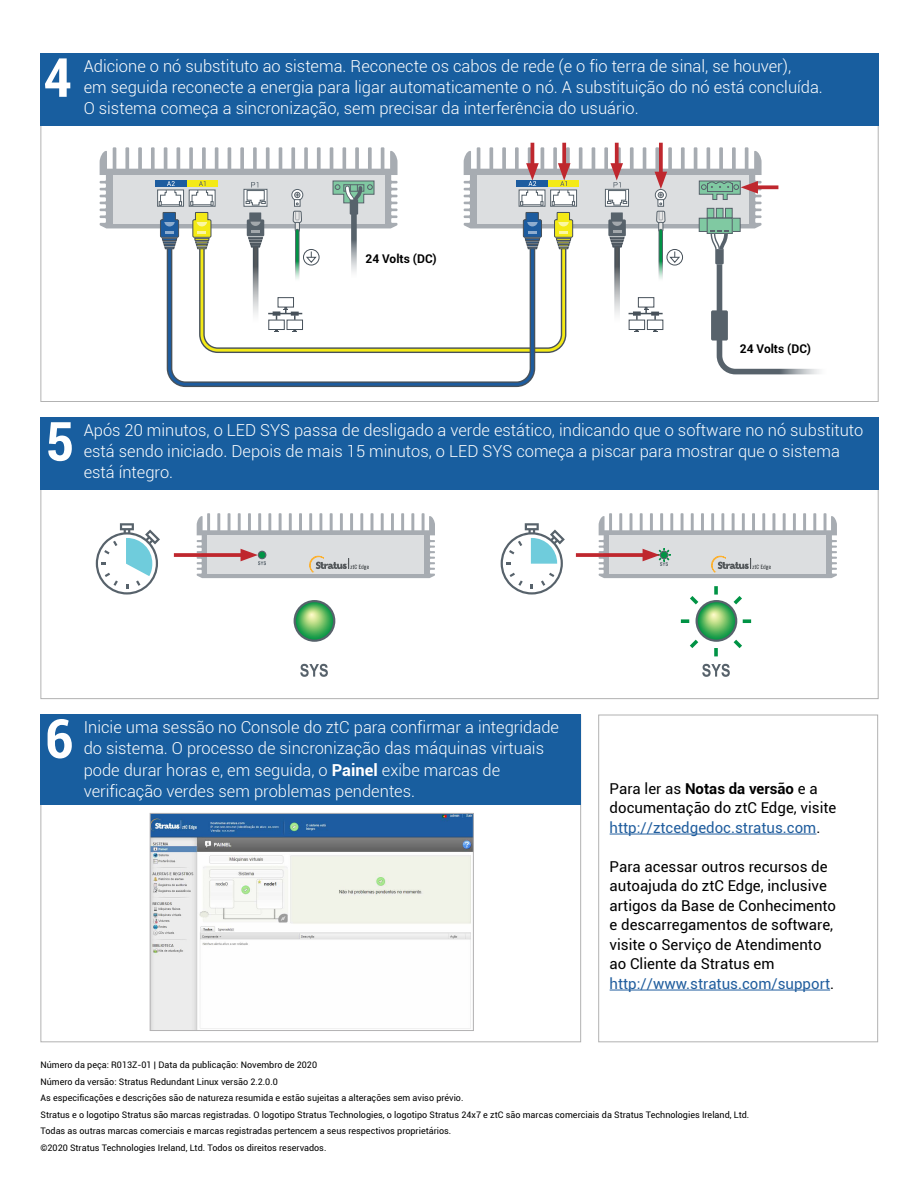
<style>
.page{position:relative;width:918px;height:1188px;background:#fff}
.page>*{position:absolute;margin:0;border:0;box-sizing:border-box;transform-origin:0 0}
.t1{font:700 condensed 54px "Roboto";color:#fff}
.t2{font:300 16.5px/21px "Roboto";color:#fff}
.t3{font:15px/19.5px "Roboto";color:#000}
.t4{font:700 12px "Roboto";color:#000}
.t5{font:9px/16.5px "Roboto";color:#000}
.s1{font-weight:700}
.s2{color:#215e9e}
</style>
<div class="page">
<div style="left:598px;top:715px;width:280px;height:327px;border:1px solid #b2b2b2"></div>
<svg style="left:295px;top:601px;width:39px;height:40px"></svg>
<div style="left:294px;top:600px;width:41px;height:42px;border:2px solid #57626b;border-radius:50%"></div>
<svg style="left:300px;top:664px;width:28px;height:13px"></svg>
<svg style="left:697px;top:601px;width:39px;height:40px"></svg>
<div style="left:696px;top:600px;width:41px;height:42px;border:2px solid #57626b;border-radius:50%"></div>
<svg style="left:714px;top:586px;width:4px;height:9px"></svg>
<svg style="left:714px;top:648px;width:4px;height:8px"></svg>
<svg style="left:743px;top:619px;width:8px;height:4px"></svg>
<svg style="left:681px;top:619px;width:8px;height:4px"></svg>
<svg style="left:690px;top:596px;width:12px;height:12px"></svg>
<svg style="left:730px;top:636px;width:12px;height:12px"></svg>
<svg style="left:730px;top:596px;width:12px;height:12px"></svg>
<svg style="left:690px;top:639px;width:9px;height:9px"></svg>
<svg style="left:702px;top:664px;width:28px;height:13px"></svg>
<img style="left:152px;top:815px;width:320px;height:214px">
<div style="left:150px;top:813px;width:324px;height:218px;border:1px solid #b3b2b3"></div>
<svg style="left:96px;top:523px;width:64px;height:72px"></svg>
<svg style="left:501px;top:523px;width:64px;height:72px"></svg>
<svg style="left:185px;top:387px;width:332px;height:1px"></svg>
<svg style="left:169px;top:377px;width:364px;height:10px"></svg>
<hr style="left:531px;top:143px;width:3px;height:27px;background:#bf272e">
<svg style="left:562px;top:143px;width:4px;height:4px"></svg>
<svg style="left:615px;top:143px;width:4px;height:4px"></svg>
<div style="left:40px;top:53px;width:839px;height:72px;background:#185e9f"></div>
<div style="left:40px;top:715px;width:541px;height:90px;background:#185e9f"></div>
<div style="left:40px;top:417px;width:839px;height:73px;background:#185e9f"></div>
<hr style="left:610px;top:834px;width:206px;height:1px;background:#215e9e">
<hr style="left:610px;top:990px;width:220px;height:1px;background:#215e9e">
<svg style="left:174px;top:553px;width:22px;height:4px"></svg>
<svg style="left:196px;top:513px;width:239px;height:65px"></svg>
<svg style="left:576px;top:553px;width:22px;height:4px"></svg>
<svg style="left:598px;top:513px;width:239px;height:65px"></svg>
<svg style="left:659px;top:143px;width:4px;height:4px"></svg>
<svg style="left:99px;top:147px;width:721px;height:230px"></svg>
<h1 class="t1" style="left:44px;top:40px;width:30px">4</h1>
<p class="t2" style="left:84px;top:55px;width:741px">Adicione o nó substituto ao sistema. Reconecte os cabos de rede (e o fio terra de sinal, se houver),<br>em seguida reconecte a energia para ligar automaticamente o nó. A substituição do nó está concluída.<br>O sistema começa a sincronização, sem precisar da interferência do usuário.</p>
<p class="t4" style="left:366px;top:250px;width:73px">24 Volts (DC)</p>
<p class="t4" style="left:740px;top:341px;width:73px">24 Volts (DC)</p>
<h1 class="t1" style="left:46px;top:404px;width:30px">5</h1>
<p class="t2" style="left:84px;top:419px;width:781px">Após 20 minutos, o LED SYS passa de desligado a verde estático, indicando que o software no nó substituto está sendo iniciado. Depois de mais 15 minutos, o LED SYS começa a piscar para mostrar que o sistema está íntegro.</p>
<h1 class="t1" style="left:45px;top:701px;width:30px">6</h1>
<p class="t2" style="left:84px;top:717px;width:477px">Inicie uma sessão no Console do ztC para confirmar a integridade do sistema. O processo de sincronização das máquinas virtuais pode durar horas e, em seguida, o <span class="s1">Painel</span> exibe marcas de verificação verdes sem problemas pendentes.</p>
<p class="t3" style="left:610px;top:778px;width:228px">Para ler as <span class="s1">Notas da versão</span> e a documentação do ztC Edge, visite <span class="s2">http://ztcedgedoc.stratus.com</span>.</p>
<p class="t3" style="left:610px;top:856px;width:228px">Para acessar outros recursos de autoajuda do ztC Edge, inclusive artigos da Base de Conhecimento e descarregamentos de software, visite o Serviço de Atendimento ao Cliente da Stratus em <span class="s2">http://www.stratus.com/support</span>.</p>
<p class="t5" style="left:40px;top:1057px;width:710px">Número da peça: R013Z-01 | Data da publicação: Novembro de 2020<br>Número da versão: Stratus Redundant Linux versão 2.2.0.0<br>As especificações e descrições são de natureza resumida e estão sujeitas a alterações sem aviso prévio.<br>Stratus e o logotipo Stratus são marcas registradas. O logotipo Stratus Technologies, o logotipo Stratus 24x7 e ztC são marcas comerciais da Stratus Technologies Ireland, Ltd.<br>Todas as outras marcas comerciais e marcas registradas pertencem a seus respectivos proprietários.<br>©2020 Stratus Technologies Ireland, Ltd. Todos os direitos reservados.</p>
</div>
